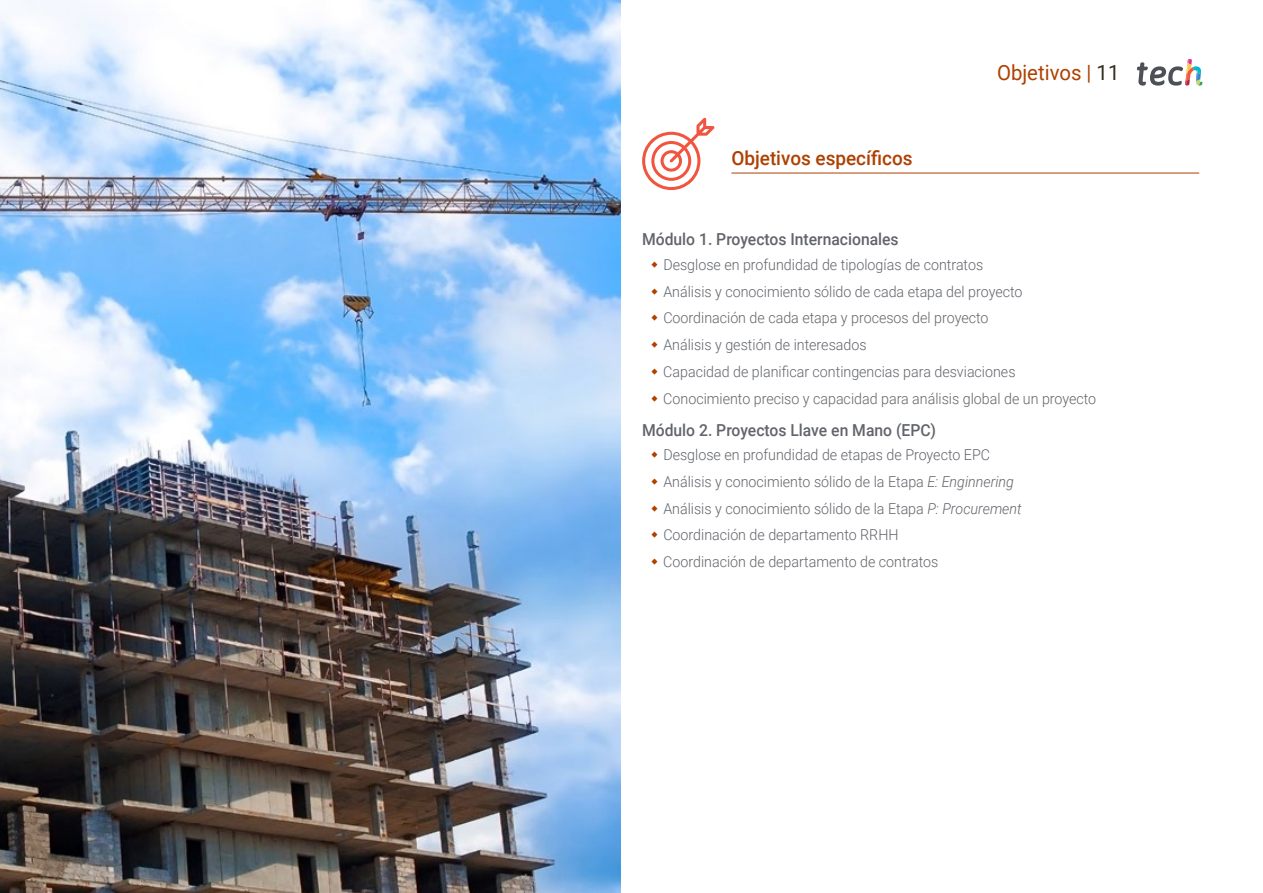
<style>
.page{position:relative;width:1263px;height:893px;background:#fff}
.page>*{position:absolute;margin:0;border:0;box-sizing:border-box;transform-origin:0 0}
.t1{font:21px "Roboto";color:#ae4000}
.t2{font:500 19.5px "Roboto";color:#ae4000}
.t3{font:500 16.5px "Roboto";color:#61646a;scale:.95 1}
.t4{font:300 15px/26.7px "Roboto";color:#61646a;scale:.95 1}
.s1{color:#312e20}
.s2{font-style:italic}
</style>
<div class="page">
<hr style="left:731px;top:173px;width:468px;height:1px;background:#ae4000">
<svg style="left:642px;top:118px;width:72px;height:72px"></svg>
<svg style="left:1137px;top:59px;width:65px;height:27px"></svg>
<img style="left:0;top:0;width:621px;height:893px">
<h2 class="t2" style="left:731px;top:144px;width:183px">Objetivos específicos</h2>
<h1 class="t1" style="left:997px;top:57px;width:124px">Objetivos | <span class="s1">11</span></h1>
<p class="t3" style="left:642px;top:228px;width:272px">Módulo 1. Proyectos Internacionales</p>
<p class="t4" style="left:663px;top:251px;width:457px">Desglose en profundidad de tipologías de contratos<br>Análisis y conocimiento sólido de cada etapa del proyecto Coordinación de cada etapa y procesos del proyecto<br>Análisis y gestión de interesados<br>Capacidad de planificar contingencias para desviaciones Conocimiento preciso y capacidad para análisis global de un proyecto</p>
<p class="t3" style="left:642px;top:418px;width:311px">Módulo 2. Proyectos Llave en Mano (EPC)</p>
<p class="t4" style="left:663px;top:441px;width:379px">Desglose en profundidad de etapas de Proyecto EPC Análisis y conocimiento sólido de la Etapa <span class="s2">E: Enginnering </span>Análisis y conocimiento sólido de la Etapa <span class="s2">P: Procurement </span>Coordinación de departamento RRHH<br>Coordinación de departamento de contratos</p>
</div>
